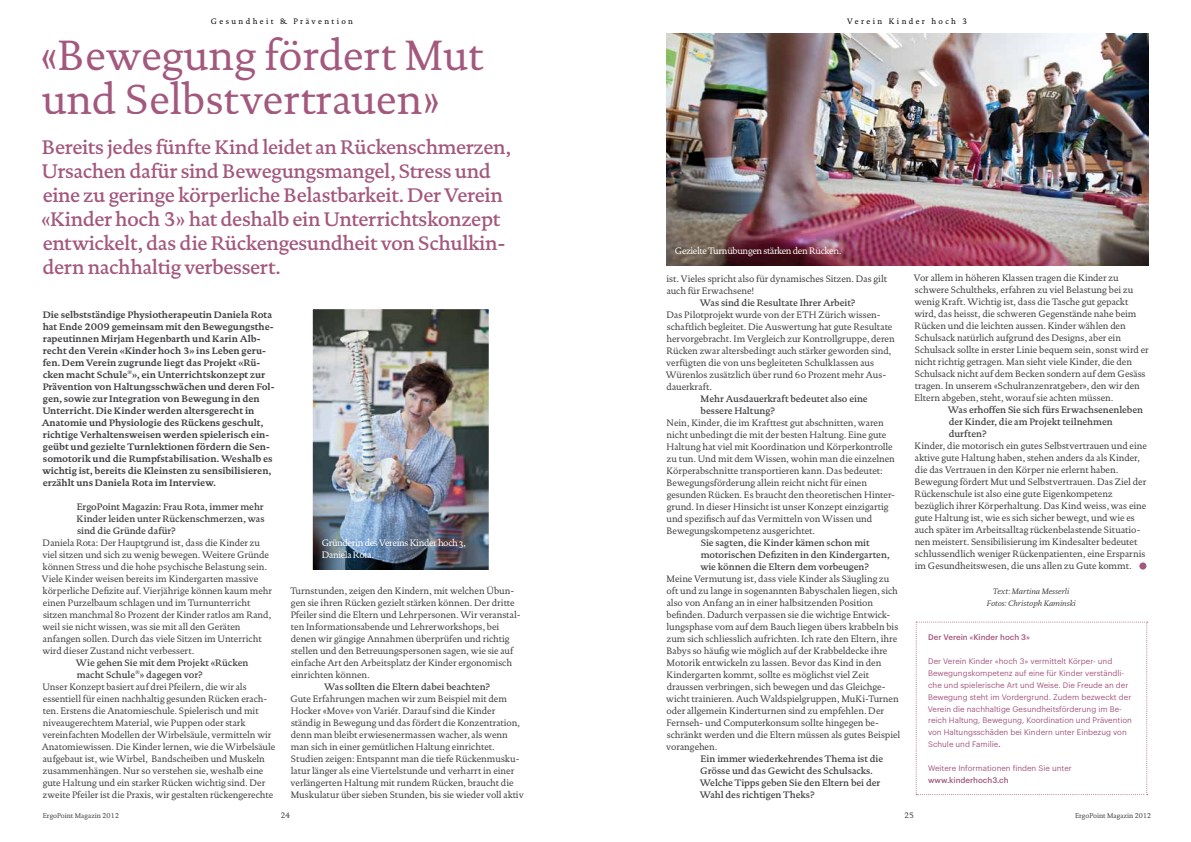
<style>
.page{position:relative;width:1191px;height:842px;background:#fff}
.page>*{position:absolute;margin:0;border:0;box-sizing:border-box;transform-origin:0 0}
.t1{font:43px/44px "DTL Documenta T";color:#a3587e}
.t2{font:20px/24px "DTL Documenta T Medium";letter-spacing:-.02em;color:#a3587e}
.t3{font:9.5px/12px "DTL Documenta ST";letter-spacing:-.005em;color:#3e3d40}
.t4{font:700 9.5px/12px "DTL Documenta T";letter-spacing:-.005em;color:#3e3d40}
.t5{font:9.5px/12px "DTL Documenta T Medium";letter-spacing:-.005em;color:#3e3d40}
.t6{font:9.5px/12px "DTL Documenta ST";letter-spacing:-.035em;color:#fff}
.t7{font:italic 8px/12px "DTL Documenta ST";letter-spacing:-.005em;color:#3e3d40;text-align:center}
.t8{font:8px "DTL Documenta T";letter-spacing:.3em;color:#000}
.t9{font:8px "DTL Documenta T";color:#3e3d40}
.t10{font:7.9px/11.9px "Graphik";color:#a3587e}
.t11{font:500 7.9px "Graphik";color:#a3587e}
.t12{font:7px "DTL Documenta T";color:#3e3d40}
.s1{font-weight:500}
</style>
<div class="page">
<div style="left:1139px;top:562px;width:7px;height:8px;background:#a3587e;border-radius:50%"></div>
<img style="left:666px;top:33px;width:482px;height:232px">
<img style="left:314px;top:310px;width:174px;height:259px">
<div style="left:310px;top:306px;width:182px;height:280px;border:3px solid #fff"></div>
<svg style="left:915px;top:622px;width:232px;height:173px"></svg>
<p class="t8" style="left:211px;top:17px;width:144px">Gesundheit &amp; Prävention</p>
<p class="t8" style="left:847px;top:17px;width:121px">Verein Kinder hoch 3</p>
<h1 class="t1" style="left:39px;top:33px;width:445px">«Bewegung fördert Mut und Selbstvertrauen»</h1>
<p class="t2" style="left:41px;top:135px;width:471px">Bereits jedes fünfte Kind leidet an Rückenschmerzen, Ursachen dafür sind Bewegungsmangel, Stress und eine zu geringe körperliche Belastbarkeit. Der Verein «Kinder hoch 3» hat deshalb ein Unterrichtskonzept entwickelt, das die Rückengesundheit von Schulkin&shy;dern nachhaltig verbessert.</p>
<p class="t4" style="left:42px;top:308px;width:234px">Die selbstständige Physiotherapeutin Daniela Rota hat Ende 2009 gemeinsam mit den Bewegungsthe&shy;rapeutinnen Mirjam Hegenbarth und Karin Alb&shy;recht den Verein «Kinder hoch 3» ins Leben geru&shy;fen. Dem Verein zugrunde liegt das Projekt «Rü&shy;cken macht Schule<sup>®</sup>», ein Unterrichtskonzept zur Prävention von Haltungsschwächen und deren Fol&shy;gen, sowie zur Integration von Bewegung in den Unterricht. Die Kinder werden altersgerecht in Anatomie und Physiologie des Rückens geschult, richtige Verhaltensweisen werden spielerisch ein&shy;geübt und gezielte Turnlektionen fördern die Sen&shy;somotorik und die Rumpfstabilisation. Weshalb es wichtig ist, bereits die Kleinsten zu sensibilisieren, erzählt uns Daniela Rota im Interview.</p>
<p class="t5" style="left:77px;top:500px;width:190px;text-align:justify">ErgoPoint Magazin: Frau Rota, immer mehr Kinder leiden unter Rückenschmerzen, was sind die Gründe dafür?</p>
<p class="t3" style="left:42px;top:536px;width:231px">Daniela Rota: Der Hauptgrund ist, dass die Kinder zu viel sitzen und sich zu wenig bewegen. Weitere Gründe können Stress und die hohe psychische Belastung sein.<br>Viele Kinder weisen bereits im Kindergarten massive körperliche Defizite auf. Vierjährige können kaum mehr einen Purzelbaum schlagen und im Turnunterricht sitzen manchmal 80 Prozent der Kinder ratlos am Rand, weil sie nicht wissen, was sie mit all den Geräten anfangen sollen. Durch das viele Sitzen im Unterricht wird dieser Zustand nicht verbessert.</p>
<p class="t5" style="left:76px;top:656px;width:174px">Wie gehen Sie mit dem Projekt «Rücken macht Schule<sup>®</sup>» dagegen vor?</p>
<p class="t3" style="left:42px;top:680px;width:235px">Unser Konzept basiert auf drei Pfeilern, die wir als essentiell für einen nachhaltig gesunden Rücken erach&shy;ten. Erstens die Anatomieschule. Spielerisch und mit niveaugerechtem Material, wie Puppen oder stark vereinfachten Modellen der Wirbelsäule, vermitteln wir Anatomiewissen. Die Kinder lernen, wie die Wirbelsäule aufgebaut ist, wie Wirbel, Bandscheiben und Muskeln zusammenhängen. Nur so verstehen sie, weshalb eine gute Haltung und ein starker Rücken wichtig sind. Der zweite Pfeiler ist die Praxis, wir gestalten rückengerechte</p>
<p class="t6" style="left:322px;top:536px;width:146px">Gründerin des Vereins Kinder hoch 3,<br>Daniela Rota.</p>
<p class="t3" style="left:290px;top:584px;width:232px">Turnstunden, zeigen den Kindern, mit welchen Übun&shy;gen sie ihren Rücken gezielt stärken können. Der dritte Pfeiler sind die Eltern und Lehrpersonen. Wir veranstal&shy;ten Informationsabende und Lehrerworkshops, bei denen wir gängige Annahmen überprüfen und richtig stellen und den Betreuungspersonen sagen, wie sie auf einfache Art den Arbeitsplatz der Kinder ergonomisch einrichten können.</p>
<p class="t5" style="left:324px;top:680px;width:167px">Was sollten die Eltern dabei beachten?</p>
<p class="t3" style="left:290px;top:692px;width:235px">Gute Erfahrungen machen wir zum Beispiel mit dem Hocker «Move» von Variér. Darauf sind die Kinder ständig in Bewegung und das fördert die Konzentration, denn man bleibt erwiesenermassen wacher, als wenn man sich in einer gemütlichen Haltung einrichtet.<br>Studien zeigen: Entspannt man die tiefe Rückenmusku&shy;latur länger als eine Viertelstunde und verharrt in einer verlängerten Haltung mit rundem Rücken, braucht die Muskulatur über sieben Stunden, bis sie wieder voll aktiv</p>
<p class="t6" style="left:675px;top:244px;width:168px">Gezielte Turnübungen stärken den Rücken.</p>
<p class="t3" style="left:666px;top:272px;width:222px">ist. Vieles spricht also für dynamisches Sitzen. Das gilt auch für Erwachsene!</p>
<p class="t5" style="left:700px;top:296px;width:157px">Was sind die Resultate Ihrer Arbeit?</p>
<p class="t3" style="left:666px;top:308px;width:230px">Das Pilotprojekt wurde von der ETH Zürich wissen&shy;schaftlich begleitet. Die Auswertung hat gute Resultate hervorgebracht. Im Vergleich zur Kontrollgruppe, deren Rücken zwar altersbedingt auch stärker geworden sind, verfügten die von uns begleiteten Schulklassen aus Würenlos zusätzlich über rund 60 Prozent mehr Aus&shy;dauerkraft.</p>
<p class="t5" style="left:700px;top:392px;width:169px">Mehr Ausdauerkraft bedeutet also eine bessere Haltung?</p>
<p class="t3" style="left:666px;top:416px;width:230px">Nein, Kinder, die im Krafttest gut abschnitten, waren nicht unbedingt die mit der besten Haltung. Eine gute Haltung hat viel mit Koordination und Körperkontrolle zu tun. Und mit dem Wissen, wohin man die einzelnen Körperabschnitte transportieren kann. Das bedeutet:<br>Bewegungsförderung allein reicht nicht für einen gesunden Rücken. Es braucht den theoretischen Hinter&shy;grund. In dieser Hinsicht ist unser Konzept einzigartig und spezifisch auf das Vermitteln von Wissen und Bewegungskompetenz ausgerichtet.</p>
<p class="t5" style="left:700px;top:536px;width:191px">Sie sagten, die Kinder kämen schon mit motorischen Defiziten in den Kindergarten, wie können die Eltern dem vorbeugen?</p>
<p class="t3" style="left:666px;top:572px;width:235px">Meine Vermutung ist, dass viele Kinder als Säugling zu oft und zu lange in sogenannten Babyschalen liegen, sich also von Anfang an in einer halbsitzenden Position befinden. Dadurch verpassen sie die wichtige Entwick&shy;lungsphase vom auf dem Bauch liegen übers krabbeln bis zum sich schliesslich aufrichten. Ich rate den Eltern, ihre Babys so häufig wie möglich auf der Krabbeldecke ihre Motorik entwickeln zu lassen. Bevor das Kind in den Kindergarten kommt, sollte es möglichst viel Zeit draussen verbringen, sich bewegen und das Gleichge&shy;wicht trainieren. Auch Waldspielgruppen, MuKi-Turnen oder allgemein Kinderturnen sind zu empfehlen. Der Fernseh- und Computerkonsum sollte hingegen be&shy;schränkt werden und die Eltern müssen als gutes Beispiel vorangehen.</p>
<p class="t5" style="left:700px;top:752px;width:185px">Ein immer wiederkehrendes Thema ist die Grösse und das Gewicht des Schulsacks.<br>Welche Tipps geben Sie den Eltern bei der Wahl des richtigen Theks?</p>
<p class="t3" style="left:914px;top:272px;width:236px">Vor allem in höheren Klassen tragen die Kinder zu schwere Schultheks, erfahren zu viel Belastung bei zu wenig Kraft. Wichtig ist, dass die Tasche gut gepackt wird, das heisst, die schweren Gegenstände nahe beim Rücken und die leichten aussen. Kinder wählen den Schulsack natürlich aufgrund des Designs, aber ein Schulsack sollte in erster Linie bequem sein, sonst wird er nicht richtig getragen. Man sieht viele Kinder, die den Schulsack nicht auf dem Becken sondern auf dem Gesäss tragen. In unserem «Schulranzenratgeber», den wir den Eltern abgeben, steht, worauf sie achten müssen.</p>
<p class="t5" style="left:948px;top:404px;width:197px">Was erhoffen Sie sich fürs Erwachsenenleben der Kinder, die am Projekt teilnehmen durften?</p>
<p class="t3" style="left:914px;top:440px;width:234px">Kinder, die motorisch ein gutes Selbstvertrauen und eine aktive gute Haltung haben, stehen anders da als Kinder, die das Vertrauen in den Körper nie erlernt haben.<br>Bewegung fördert Mut und Selbstvertrauen. Das Ziel der Rückenschule ist also eine gute Eigenkompetenz bezüglich ihrer Körperhaltung. Das Kind weiss, was eine gute Haltung ist, wie es sich sicher bewegt, und wie es auch später im Arbeitsalltag rückenbelastende Situatio&shy;nen meistert. Sensibilisierung im Kindesalter bedeutet schlussendlich weniger Rückenpatienten, eine Ersparnis im Gesundheitswesen, die uns allen zu Gute kommt.</p>
<p class="t7" style="left:986px;top:585px;width:91px">Text: Martina Messerli<br>Fotos: Christoph Kaminski</p>
<p class="t11" style="left:928px;top:631px;width:103px">Der Verein «Kinder hoch 3»</p>
<p class="t10" style="left:927px;top:655px;width:205px">Der Verein Kinder «hoch 3» vermittelt Körper- und Bewegungskompetenz auf eine für Kinder verständli&shy;che und spielerische Art und Weise. Die Freude an der Bewegung steht im Vordergrund. Zudem bezweckt der Verein die nachhaltige Gesundheitsförderung im Be&shy;reich Haltung, Bewegung, Koordination und Prävention von Haltungsschäden bei Kindern unter Einbezug von Schule und Familie<span class="s1">.</span></p>
<p class="t10" style="left:928px;top:761px;width:145px">Weitere Informationen finden Sie unter</p>
<p class="t11" style="left:928px;top:774px;width:82px">www.kinderhoch3.ch</p>
<p class="t12" style="left:43px;top:811px;width:78px">ErgoPoint Magazin 2012</p>
<p class="t9" style="left:281px;top:810px;width:11px">24</p>
<p class="t9" style="left:904px;top:810px;width:11px">25</p>
<p class="t12" style="left:1075px;top:811px;width:78px">ErgoPoint Magazin 2012</p>
</div>
